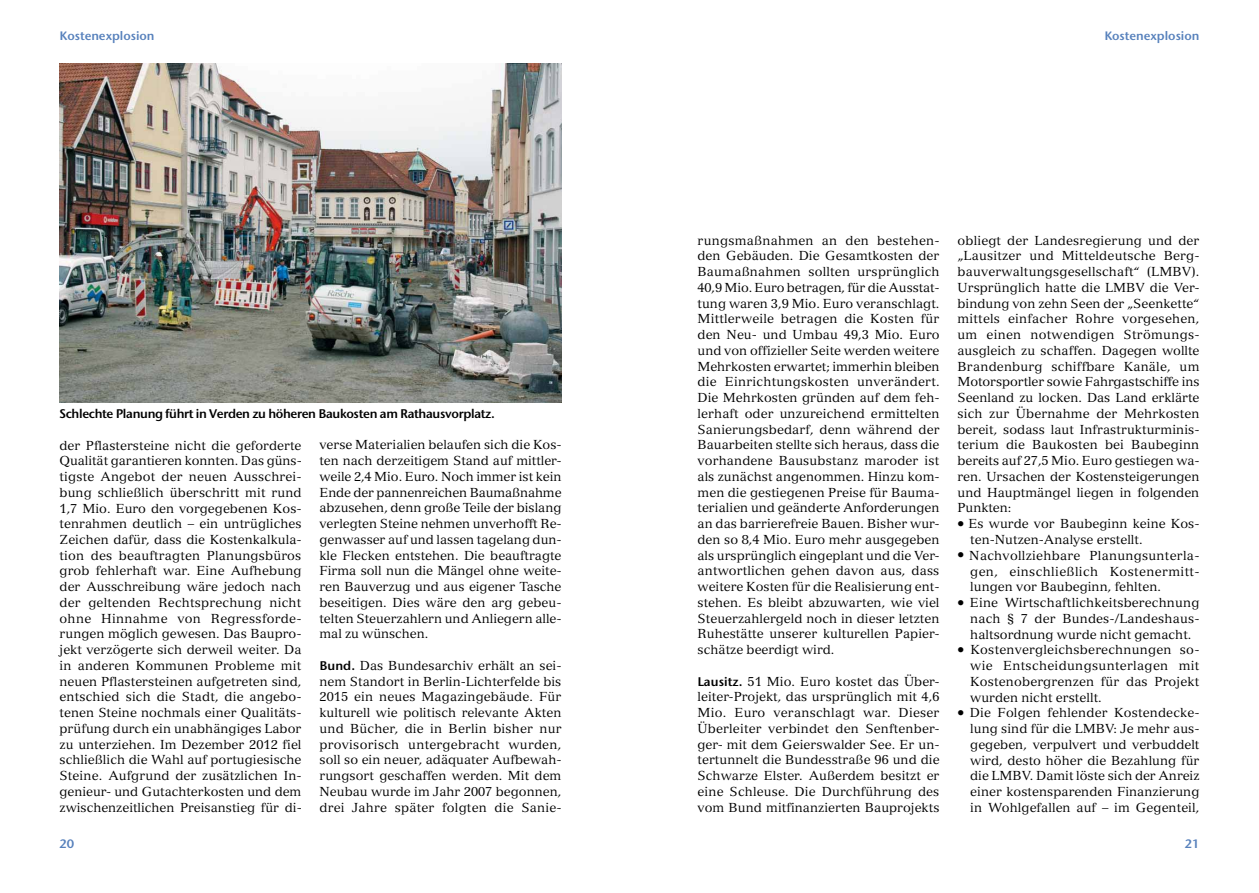
<style>
.page{position:relative;width:1259px;height:893px;background:#fff}
.page>*{position:absolute;margin:0;border:0;box-sizing:border-box;transform-origin:0 0}
.t1{font:12.75px/15.8px "Versailles";letter-spacing:.005em;color:#000;text-align:justify}
.t2{font:12.75px "Stone San Itc T Semi";letter-spacing:-.025em;color:#000}
.t3{font:12.45px "Stone San Itc T Semi";color:#5781bc}
.s1{font-family:"Stone San Itc T Semi"}
</style>
<div class="page">
<img style="left:60px;top:64px;width:501px;height:338px">
<p class="t3" style="left:60px;top:29px;width:97px">Kostenexplosion</p>
<p class="t2" style="left:60px;top:407px;width:437px">Schlechte Planung führt in Verden zu höheren Baukosten am Rathausvorplatz.</p>
<p class="t1" style="left:60px;top:438px;width:244px">der Pflastersteine nicht die geforderte Qualität garantieren konnten. Das güns&shy;tigste Angebot der neuen Ausschrei&shy;bung schließlich überschritt mit rund 1,7 Mio. Euro den vorgegebenen Kos&shy;tenrahmen deutlich – ein untrügliches Zeichen dafür, dass die Kostenkalkula&shy;tion des beauftragten Planungsbüros grob fehlerhaft war. Eine Aufhebung der Ausschreibung wäre jedoch nach der geltenden Rechtsprechung nicht ohne Hinnahme von Regressforde&shy;rungen möglich gewesen. Das Baupro&shy;jekt verzögerte sich derweil weiter. Da in anderen Kommunen Probleme mit neuen Pflastersteinen aufgetreten sind, entschied sich die Stadt, die angebo&shy;tenen Steine nochmals einer Qualitäts&shy;prüfung durch ein unabhängiges Labor zu unterziehen. Im Dezember 2012 fiel schließlich die Wahl auf portugiesische Steine. Aufgrund der zusätzlichen In&shy;genieur- und Gutachterkosten und dem zwischenzeitlichen Preisanstieg für di-</p>
<p class="t1" style="left:319px;top:438px;width:243px">verse Materialien belaufen sich die Kos&shy;ten nach derzeitigem Stand auf mittler&shy;weile 2,4 Mio. Euro. Noch immer ist kein Ende der pannenreichen Baumaßnahme abzusehen, denn große Teile der bislang verlegten Steine nehmen unverhofft Re&shy;genwasser auf und lassen tagelang dun&shy;kle Flecken entstehen. Die beauftragte Firma soll nun die Mängel ohne weite&shy;ren Bauverzug und aus eigener Tasche beseitigen. Dies wäre den arg gebeu&shy;telten Steuerzahlern und Anliegern alle&shy;mal zu wünschen.</p>
<p class="t1" style="left:319px;top:659px;width:244px"><span class="s1">Bund.</span> Das Bundesarchiv erhält an sei&shy;nem Standort in Berlin-Lichterfelde bis 2015 ein neues Magazingebäude. Für kulturell wie politisch relevante Akten und Bücher, die in Berlin bisher nur provisorisch untergebracht wurden, soll so ein neuer, adäquater Aufbewah&shy;rungsort geschaffen werden. Mit dem Neubau wurde im Jahr 2007 begonnen, drei Jahre später folgten die Sanie-</p>
<p class="t3" style="left:60px;top:837px;width:16px">20</p>
<p class="t3" style="left:1104px;top:29px;width:97px">Kostenexplosion</p>
<p class="t1" style="left:697px;top:234px;width:243px">rungsmaßnahmen an den bestehen&shy;den Gebäuden. Die Gesamtkosten der Baumaßnahmen sollten ursprünglich 40,9 Mio. Euro betragen, für die Ausstat&shy;tung waren 3,9 Mio. Euro veranschlagt.<br>Mittlerweile betragen die Kosten für den Neu- und Umbau 49,3 Mio. Euro und von offizieller Seite werden weitere Mehrkosten erwartet; immerhin bleiben die Einrichtungskosten unverändert.<br>Die Mehrkosten gründen auf dem feh&shy;lerhaft oder unzureichend ermittelten Sanierungsbedarf, denn während der Bauarbeiten stellte sich heraus, dass die vorhandene Bausubstanz maroder ist als zunächst angenommen. Hinzu kom&shy;men die gestiegenen Preise für Bauma&shy;terialien und geänderte Anforderungen an das barrierefreie Bauen. Bisher wur&shy;den so 8,4 Mio. Euro mehr ausgegeben als ursprünglich eingeplant und die Ver&shy;antwortlichen gehen davon aus, dass weitere Kosten für die Realisierung ent&shy;stehen. Es bleibt abzuwarten, wie viel Steuerzahlergeld noch in dieser letzten Ruhestätte unserer kulturellen Papier&shy;schätze beerdigt wird.</p>
<p class="t1" style="left:697px;top:674px;width:243px"><span class="s1">Lausitz.</span> 51 Mio. Euro kostet das Über&shy;leiter-Projekt, das ursprünglich mit 4,6<br>Mio. Euro veranschlagt war. Dieser Überleiter verbindet den Senftenber&shy;ger- mit dem Geierswalder See. Er un&shy;tertunnelt die Bundesstraße 96 und die Schwarze Elster. Außerdem besitzt er eine Schleuse. Die Durchführung des vom Bund mitfinanzierten Bauprojekts</p>
<p class="t1" style="left:957px;top:233px;width:243px">obliegt der Landesregierung und der „Lausitzer und Mitteldeutsche Berg&shy;bauverwaltungsgesellschaft“ (LMBV).<br>Ursprünglich hatte die LMBV die Ver&shy;bindung von zehn Seen der „Seenkette“ mittels einfacher Rohre vorgesehen, um einen notwendigen Strömungs&shy;ausgleich zu schaffen. Dagegen wollte Brandenburg schiffbare Kanäle, um Motorsportler sowie Fahrgastschiffe ins Seenland zu locken. Das Land erklärte sich zur Übernahme der Mehrkosten bereit, sodass laut Infrastrukturminis&shy;terium die Baukosten bei Baubeginn bereits auf 27,5 Mio. Euro gestiegen wa&shy;ren. Ursachen der Kostensteigerungen und Hauptmängel liegen in folgenden Punkten:</p>
<p class="t1" style="left:968px;top:517px;width:232px;text-align:left">Es wurde vor Baubeginn keine Kos&shy;ten-Nutzen-Analyse erstellt.<br>Nachvollziehbare Planungsunterla&shy;gen, einschließlich Kostenermitt&shy;lungen vor Baubeginn, fehlten.<br>Eine Wirtschaftlichkeitsberechnung nach § 7 der Bundes-/Landeshaus&shy;haltsordnung wurde nicht gemacht.<br>Kostenvergleichsberechnungen so&shy;wie Entscheidungsunterlagen mit Kostenobergrenzen für das Projekt wurden nicht erstellt.<br>Die Folgen fehlender Kostendecke&shy;lung sind für die LMBV: Je mehr aus&shy;gegeben, verpulvert und verbuddelt wird, desto höher die Bezahlung für die LMBV. Damit löste sich der Anreiz einer kostensparenden Finanzierung in Wohlgefallen auf – im Gegenteil,</p>
<p class="t3" style="left:1184px;top:837px;width:16px">21</p>
</div>
